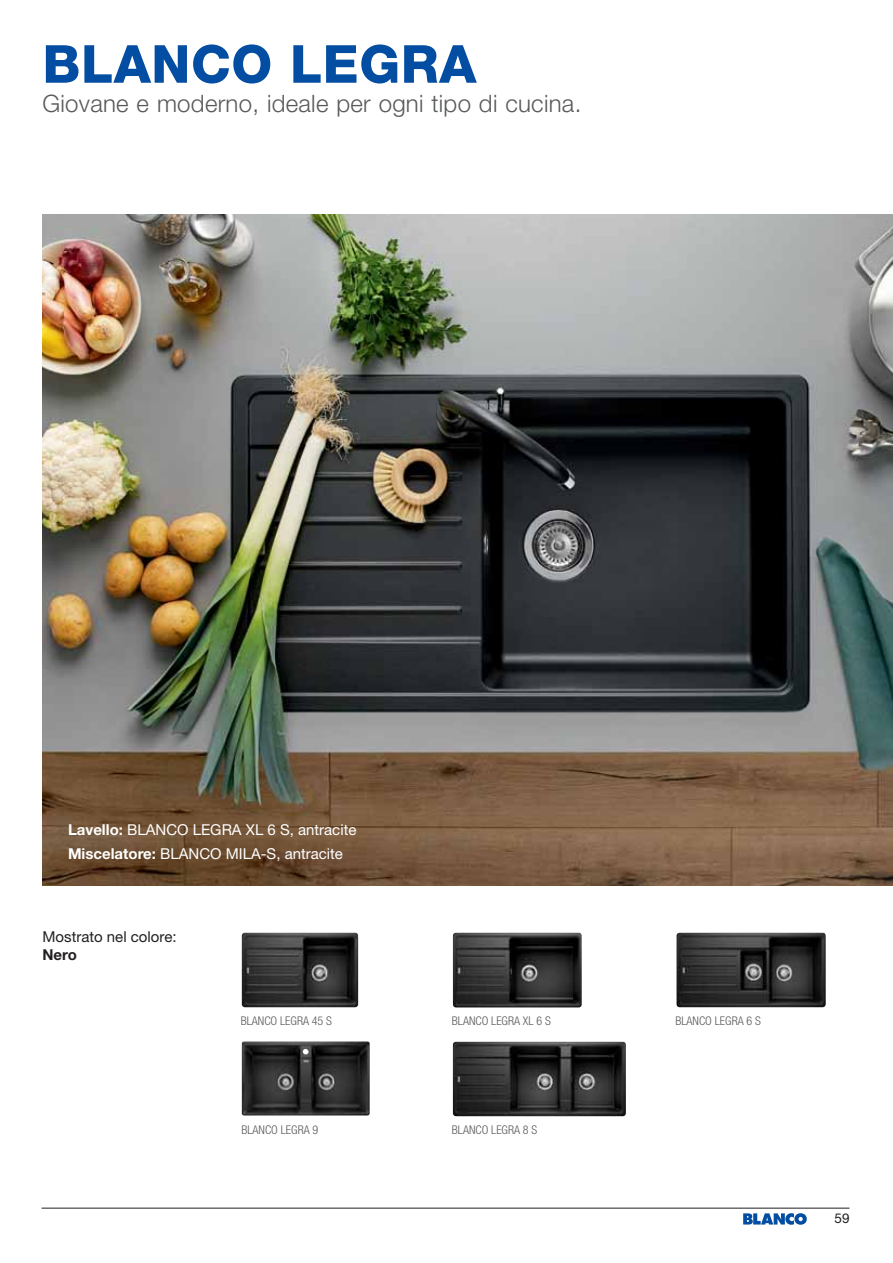
<style>
.page{position:relative;width:893px;height:1263px;background:#fff}
.page>*{position:absolute;margin:0;border:0;box-sizing:border-box;transform-origin:0 0}
.t1{font:800 52.5px "Helvetica Neue";letter-spacing:.01em;color:#034ea2}
.t2{font:300 24px "Helvetica Neue";letter-spacing:.01em;color:#58595b}
.t3{font:15px/24px "Helvetica Neue LT Pro";color:#fff}
.t4{font:15px "Helvetica Neue LT Pro";color:#231f20}
.t5{font:700 15px "Helvetica Neue LT Pro";color:#231f20}
.t6{font:13.5px "Helvetica Neue";color:#231f20}
.t7{font:300 condensed 12px "Helvetica Neue LT Pro";color:#58595b}
.s1{font-weight:700}
</style>
<div class="page">
<svg style="left:743px;top:1213px;width:64px;height:12px"></svg>
<hr style="left:42px;top:1208px;width:807px;height:1px;background:#231f20">
<img style="left:43px;top:215px;width:850px;height:671px">
<img style="left:242px;top:933px;width:116px;height:74px;border-radius:3px">
<img style="left:676px;top:933px;width:150px;height:74px;border-radius:3px">
<img style="left:453px;top:933px;width:129px;height:74px;border-radius:3px">
<img style="left:453px;top:1042px;width:173px;height:74px;border-radius:3px">
<img style="left:242px;top:1041px;width:128px;height:74px">
<h1 class="t1" style="left:43px;top:45px;width:435px">BLANCO LEGRA</h1>
<h2 class="t2" style="left:43px;top:94px;width:540px">Giovane e moderno, ideale per ogni tipo di cucina.</h2>
<p class="t3" style="left:68px;top:819px;width:290px"><span class="s1">Lavello:</span> BLANCO LEGRA XL 6 S, antracite<br><span class="s1">Miscelatore:</span> BLANCO MILA-S, antracite</p>
<p class="t4" style="left:43px;top:931px;width:136px">Mostrato nel colore:</p>
<p class="t5" style="left:43px;top:949px;width:36px">Nero</p>
<p class="t7" style="left:241px;top:1017px;width:93px">BLANCO LEGRA 45 S</p>
<p class="t7" style="left:452px;top:1017px;width:101px">BLANCO LEGRA XL 6 S</p>
<p class="t7" style="left:675px;top:1017px;width:87px">BLANCO LEGRA 6 S</p>
<p class="t7" style="left:242px;top:1126px;width:78px">BLANCO LEGRA 9</p>
<p class="t7" style="left:452px;top:1126px;width:87px">BLANCO LEGRA 8 S</p>
<p class="t6" style="left:834px;top:1213px;width:17px">59</p>
</div>
